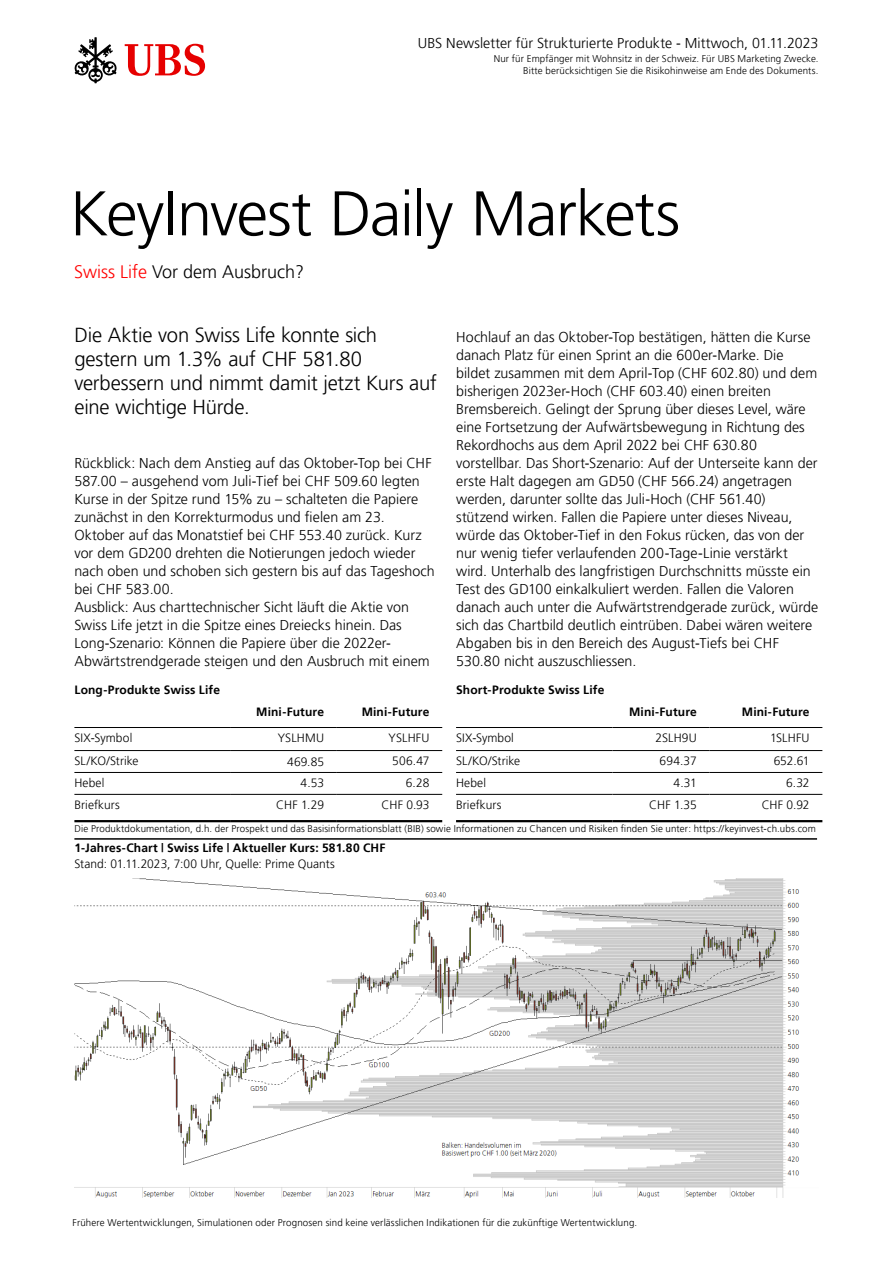
<style>
.page{position:relative;width:893px;height:1263px;background:#fff}
.page>*{position:absolute;margin:0;border:0;box-sizing:border-box;transform-origin:0 0}
.t1{font:300 63px "Frutiger 45";letter-spacing:-.02em;color:#000}
.t2{font:300 20.25px/24px "Frutiger 45";letter-spacing:-.01em;color:#000}
.t3{font:300 18px "Frutiger 45";color:#000}
.t4{font:300 14.25px/18px "Frutiger 45";color:#000}
.t5{font:300 12px "Frutiger 45";letter-spacing:.01em;color:#000}
.t6{font:300 12px "Frutiger 45";letter-spacing:.01em;color:#000}
.t7{font:300 9.75px/12px "Frutiger 45";letter-spacing:.015em;color:#000;text-align:right}
.s1{color:#f00}
</style>
<div class="page">
<svg style="left:125px;top:44px;width:80px;height:32px"></svg>
<svg style="left:74px;top:37px;width:43px;height:46px"></svg>
<img style="left:74px;top:878px;width:726px;height:319px">
<hr style="left:337px;top:750px;width:105px;height:1px;background:#000">
<hr style="left:74px;top:727px;width:157px;height:1px;background:#000">
<hr style="left:231px;top:727px;width:106px;height:1px;background:#000">
<hr style="left:337px;top:727px;width:105px;height:1px;background:#000">
<hr style="left:74px;top:750px;width:157px;height:1px;background:#000">
<hr style="left:231px;top:750px;width:106px;height:1px;background:#000">
<hr style="left:231px;top:772px;width:106px;height:1px;background:#000">
<hr style="left:74px;top:772px;width:157px;height:1px;background:#000">
<hr style="left:337px;top:772px;width:105px;height:1px;background:#000">
<hr style="left:74px;top:794px;width:157px;height:1px;background:#000">
<hr style="left:231px;top:794px;width:106px;height:1px;background:#000">
<hr style="left:337px;top:794px;width:105px;height:1px;background:#000">
<hr style="left:74px;top:820px;width:157px;height:2px;background:#000">
<hr style="left:231px;top:820px;width:106px;height:2px;background:#000">
<hr style="left:337px;top:820px;width:105px;height:2px;background:#000">
<hr style="left:710px;top:750px;width:112px;height:1px;background:#000">
<hr style="left:456px;top:727px;width:156px;height:1px;background:#000">
<hr style="left:612px;top:727px;width:98px;height:1px;background:#000">
<hr style="left:710px;top:727px;width:112px;height:1px;background:#000">
<hr style="left:456px;top:750px;width:156px;height:1px;background:#000">
<hr style="left:612px;top:750px;width:98px;height:1px;background:#000">
<hr style="left:456px;top:772px;width:156px;height:1px;background:#000">
<hr style="left:612px;top:772px;width:98px;height:1px;background:#000">
<hr style="left:710px;top:772px;width:112px;height:1px;background:#000">
<hr style="left:456px;top:794px;width:156px;height:1px;background:#000">
<hr style="left:612px;top:794px;width:98px;height:1px;background:#000">
<hr style="left:710px;top:794px;width:112px;height:1px;background:#000">
<hr style="left:456px;top:820px;width:156px;height:2px;background:#000">
<hr style="left:612px;top:820px;width:98px;height:2px;background:#000">
<hr style="left:710px;top:820px;width:112px;height:2px;background:#000">
<hr style="left:74px;top:838px;width:743px;height:2px;background:#000">
<p class="t4" style="left:418px;top:34px;width:402px">UBS Newsletter für Strukturierte Produkte - Mittwoch, 01.11.2023</p>
<p class="t7" style="left:494px;top:53px;width:326px">Nur für Empfänger mit Wohnsitz in der Schweiz. Für UBS Marketing Zwecke.<br>Bitte berücksichtigen Sie die Risikohinweise am Ende des Dokuments.</p>
<h1 class="t1" style="left:70px;top:177px;width:612px">KeyInvest Daily Markets</h1>
<p class="t3" style="left:74px;top:261px;width:232px"><span class="s1">Swiss Life</span> Vor dem Ausbruch?</p>
<h2 class="t2" style="left:74px;top:323px;width:364px">Die Aktie von Swiss Life konnte sich gestern um 1.3% auf CHF 581.80 verbessern und nimmt damit jetzt Kurs auf eine wichtige Hürde.</h2>
<p class="t4" style="left:74px;top:454px;width:362px">Rückblick: Nach dem Anstieg auf das Oktober-Top bei CHF 587.00 – ausgehend vom Juli-Tief bei CHF 509.60 legten Kurse in der Spitze rund 15% zu – schalteten die Papiere zunächst in den Korrekturmodus und fielen am 23.<br>Oktober auf das Monatstief bei CHF 553.40 zurück. Kurz vor dem GD200 drehten die Notierungen jedoch wieder nach oben und schoben sich gestern bis auf das Tageshoch bei CHF 583.00.<br>Ausblick: Aus charttechnischer Sicht läuft die Aktie von Swiss Life jetzt in die Spitze eines Dreiecks hinein. Das Long-Szenario: Können die Papiere über die 2022er-Abwärtstrendgerade steigen und den Ausbruch mit einem</p>
<p class="t6" style="left:256px;top:704px;width:69px">Mini-Future</p>
<p class="t6" style="left:362px;top:704px;width:69px">Mini-Future</p>
<p class="t5" style="left:74px;top:731px;width:59px">SIX-Symbol</p>
<p class="t5" style="left:278px;top:731px;width:48px">YSLHMU</p>
<p class="t5" style="left:389px;top:731px;width:42px">YSLHFU</p>
<p class="t5" style="left:74px;top:754px;width:66px">SL/KO/Strike</p>
<p class="t5" style="left:287px;top:755px;width:39px">469.85</p>
<p class="t5" style="left:392px;top:754px;width:39px">506.47</p>
<p class="t5" style="left:74px;top:776px;width:32px">Hebel</p>
<p class="t5" style="left:301px;top:776px;width:25px">4.53</p>
<p class="t5" style="left:406px;top:776px;width:25px">6.28</p>
<p class="t5" style="left:74px;top:797px;width:47px">Briefkurs</p>
<p class="t5" style="left:276px;top:797px;width:49px">CHF 1.29</p>
<p class="t5" style="left:382px;top:797px;width:49px">CHF 0.93</p>
<p class="t4" style="left:456px;top:328px;width:364px">Hochlauf an das Oktober-Top bestätigen, hätten die Kurse danach Platz für einen Sprint an die 600er-Marke. Die bildet zusammen mit dem April-Top (CHF 602.80) und dem bisherigen 2023er-Hoch (CHF 603.40) einen breiten Bremsbereich. Gelingt der Sprung über dieses Level, wäre eine Fortsetzung der Aufwärtsbewegung in Richtung des Rekordhochs aus dem April 2022 bei CHF 630.80 vorstellbar. Das Short-Szenario: Auf der Unterseite kann der erste Halt dagegen am GD50 (CHF 566.24) angetragen werden, darunter sollte das Juli-Hoch (CHF 561.40) stützend wirken. Fallen die Papiere unter dieses Niveau, würde das Oktober-Tief in den Fokus rücken, das von der nur wenig tiefer verlaufenden 200-Tage-Linie verstärkt wird. Unterhalb des langfristigen Durchschnitts müsste ein Test des GD100 einkalkuliert werden. Fallen die Valoren danach auch unter die Aufwärtstrendgerade zurück, würde sich das Chartbild deutlich eintrüben. Dabei wären weitere Abgaben bis in den Bereich des August-Tiefs bei CHF 530.80 nicht auszuschliessen.</p>
<p class="t6" style="left:74px;top:682px;width:147px">Long-Produkte Swiss Life</p>
<p class="t6" style="left:456px;top:682px;width:150px">Short-Produkte Swiss Life</p>
<p class="t6" style="left:629px;top:704px;width:69px">Mini-Future</p>
<p class="t6" style="left:742px;top:704px;width:69px">Mini-Future</p>
<p class="t5" style="left:456px;top:731px;width:59px">SIX-Symbol</p>
<p class="t5" style="left:655px;top:731px;width:43px">2SLH9U</p>
<p class="t5" style="left:770px;top:731px;width:41px">1SLHFU</p>
<p class="t5" style="left:456px;top:754px;width:66px">SL/KO/Strike</p>
<p class="t5" style="left:660px;top:754px;width:39px">694.37</p>
<p class="t5" style="left:774px;top:754px;width:37px">652.61</p>
<p class="t5" style="left:456px;top:776px;width:32px">Hebel</p>
<p class="t5" style="left:674px;top:776px;width:25px">4.31</p>
<p class="t5" style="left:786px;top:776px;width:25px">6.32</p>
<p class="t5" style="left:456px;top:797px;width:47px">Briefkurs</p>
<p class="t5" style="left:649px;top:797px;width:49px">CHF 1.35</p>
<p class="t5" style="left:762px;top:797px;width:49px">CHF 0.92</p>
<p class="t7" style="left:74px;top:822px;width:743px">Die Produktdokumentation, d.h. der Prospekt und das Basisinformationsblatt (BIB) sowie Informationen zu Chancen und Risiken finden Sie unter: https://keyinvest-ch.ubs.com</p>
<p class="t6" style="left:74px;top:841px;width:313px">1-Jahres-Chart | Swiss Life | Aktueller Kurs: 581.80 CHF</p>
<p class="t5" style="left:74px;top:857px;width:262px">Stand: 01.11.2023, 7:00 Uhr, Quelle: Prime Quants</p>
<p class="t7" style="left:73px;top:1216px;width:566px">Frühere Wertentwicklungen, Simulationen oder Prognosen sind keine verlässlichen Indikationen für die zukünftige Wertentwicklung.</p>
</div>
